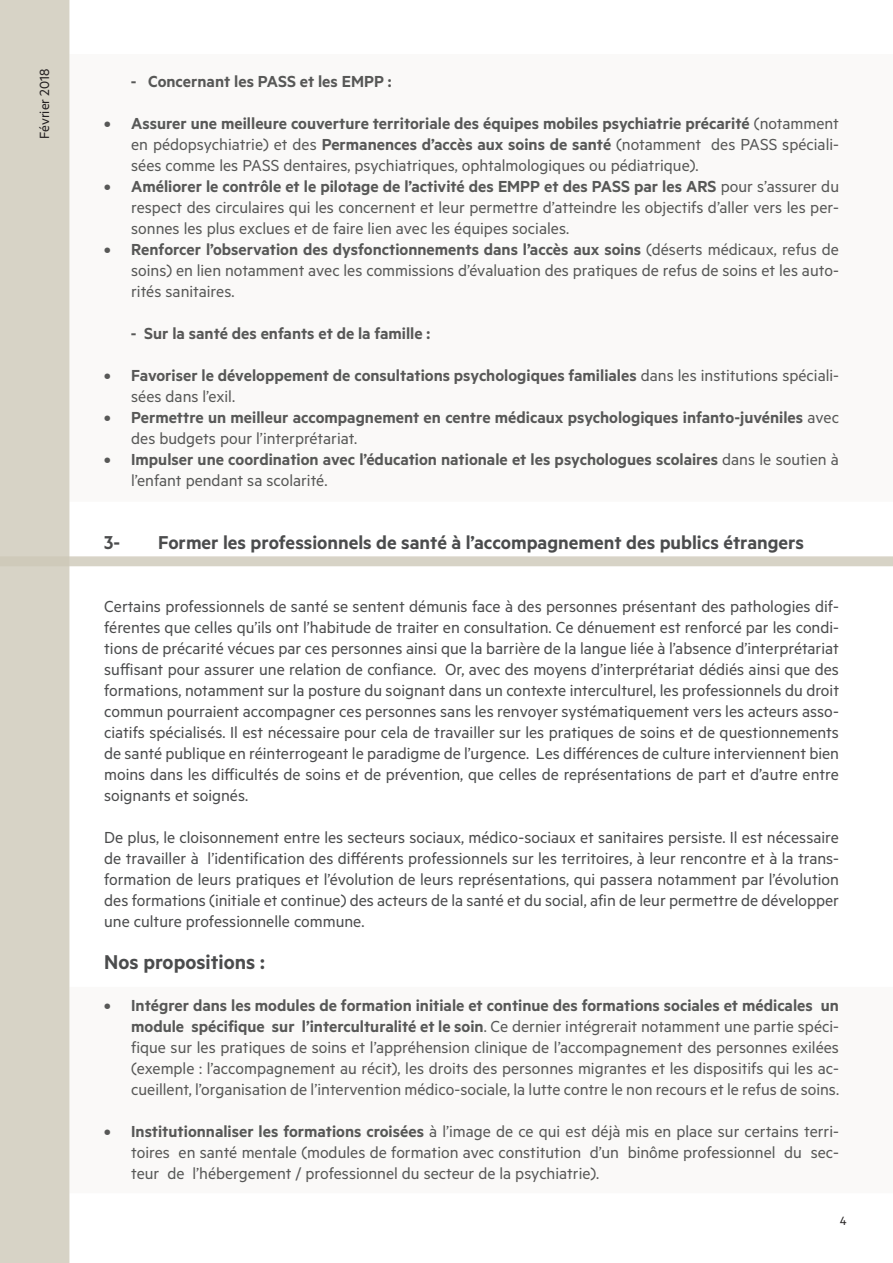
<style>
.page{position:relative;width:893px;height:1263px;background:#fff}
.page>*{position:absolute;margin:0;border:0;box-sizing:border-box;transform-origin:0 0}
.t1{font:600 22.5px "Metric";color:#4b4c4d}
.t2{font:600 21px "Metric";color:#4b4c4d}
.t3{font:18px/21px "Metric";color:#4b4c4d;text-align:justify}
.t4{font:600 18px/21px "Metric";color:#4b4c4d}
.t5{font:15px "Metric";color:#231f20}
.t6{font:13.5px "Metric";color:#231f20}
.s1{font-weight:600}
.s2{font-weight:400}
</style>
<div class="page">
<div style="left:0;top:0;width:69px;height:1263px;background:#d7d3c6"></div>
<svg style="left:0;top:556px;width:893px;height:10px;background:#d7d3c7"></svg>
<div style="left:69px;top:54px;width:824px;height:448px;background:#faf9f8"></div>
<div style="left:69px;top:987px;width:824px;height:206px;background:#faf9f8"></div>
<p class="t5" style="left:36px;top:139px;width:72px;rotate:-90deg">Février 2018</p>
<p class="t4" style="left:131px;top:70px;width:262px">- Concernant les PASS et les EMPP :</p>
<p class="t3" style="left:131px;top:112px;width:709px;text-indent:-27px"><span class="s1">• Assurer une meilleure couverture territoriale des équipes mobiles psychiatrie précarité</span> (notamment en pédopsychiatrie) et des <span class="s1">Permanences d’accès aux soins de santé</span> (notamment des PASS spéciali&shy;sées comme les PASS dentaires, psychiatriques, ophtalmologiques ou pédiatrique).</p>
<p class="t3" style="left:131px;top:175px;width:709px;text-indent:-27px"><span class="s1">• Améliorer le contrôle et le pilotage de l’activité des EMPP et des PASS par les ARS</span> pour s’assurer du respect des circulaires qui les concernent et leur permettre d’atteindre les objectifs d’aller vers les per&shy;sonnes les plus exclues et de faire lien avec les équipes sociales.</p>
<p class="t3" style="left:131px;top:238px;width:709px;text-indent:-27px"><span class="s1">• Renforcer l’observation des dysfonctionnements dans l’accès aux soins</span> (déserts médicaux, refus de soins) en lien notamment avec les commissions d’évaluation des pratiques de refus de soins et les auto&shy;rités sanitaires.</p>
<p class="t4" style="left:131px;top:322px;width:301px">- Sur la santé des enfants et de la famille :</p>
<p class="t4" style="left:131px;top:364px;width:709px;text-indent:-27px">• Favoriser le développement de consultations psychologiques familiales <span class="s2">dans les institutions spéciali&shy;sées dans l’exil.</span></p>
<p class="t4" style="left:131px;top:406px;width:709px;text-indent:-27px">• Permettre un meilleur accompagnement en centre médicaux psychologiques infanto-juvéniles <span class="s2">avec des budgets pour l’interprétariat.</span></p>
<p class="t4" style="left:131px;top:448px;width:709px;text-indent:-27px">• Impulser une coordination avec l’éducation nationale et les psychologues scolaires <span class="s2">dans le soutien à l’enfant pendant sa scolarité.</span></p>
<p class="t2" style="left:104px;top:530px;width:18px">3-</p>
<p class="t2" style="left:158px;top:530px;width:647px">Former les professionnels de santé à l’accompagnement des publics étrangers</p>
<p class="t3" style="left:104px;top:595px;width:736px">Certains professionnels de santé se sentent démunis face à des personnes présentant des pathologies dif&shy;férentes que celles qu’ils ont l’habitude de traiter en consultation. Ce dénuement est renforcé par les condi&shy;tions de précarité vécues par ces personnes ainsi que la barrière de la langue liée à l’absence d’interprétariat suffisant pour assurer une relation de confiance. Or, avec des moyens d’interprétariat dédiés ainsi que des formations, notamment sur la posture du soignant dans un contexte interculturel, les professionnels du droit commun pourraient accompagner ces personnes sans les renvoyer systématiquement vers les acteurs asso&shy;ciatifs spécialisés. Il est nécessaire pour cela de travailler sur les pratiques de soins et de questionnements de santé publique en réinterrogeant le paradigme de l’urgence. Les différences de culture interviennent bien moins dans les difficultés de soins et de prévention, que celles de représentations de part et d’autre entre soignants et soignés.</p>
<p class="t3" style="left:104px;top:826px;width:736px">De plus, le cloisonnement entre les secteurs sociaux, médico-sociaux et sanitaires persiste. Il est nécessaire de travailler à l’identification des différents professionnels sur les territoires, à leur rencontre et à la trans&shy;formation de leurs pratiques et l’évolution de leurs représentations, qui passera notamment par l’évolution des formations (initiale et continue) des acteurs de la santé et du social, afin de leur permettre de développer une culture professionnelle commune.</p>
<p class="t1" style="left:104px;top:948px;width:162px">Nos propositions :</p>
<p class="t3" style="left:131px;top:994px;width:709px;text-indent:-27px"><span class="s1">• Intégrer dans les modules de formation initiale et continue des formations sociales et médicales un module spécifique sur l’interculturalité et le soin</span>. Ce dernier intégrerait notamment une partie spéci&shy;fique sur les pratiques de soins et l’appréhension clinique de l’accompagnement des personnes exilées (exemple : l’accompagnement au récit), les droits des personnes migrantes et les dispositifs qui les ac&shy;cueillent, l’organisation de l’intervention médico-sociale, la lutte contre le non recours et le refus de soins.</p>
<p class="t3" style="left:131px;top:1120px;width:709px;text-indent:-27px"><span class="s1">• Institutionnaliser les formations croisées</span> à l’image de ce qui est déjà mis en place sur certains terri&shy;toires en santé mentale (modules de formation avec constitution d’un binôme professionnel du sec&shy;teur de l’hébergement / professionnel du secteur de la psychiatrie).</p>
<p class="t6" style="left:840px;top:1212px;width:8px">4</p>
</div>
